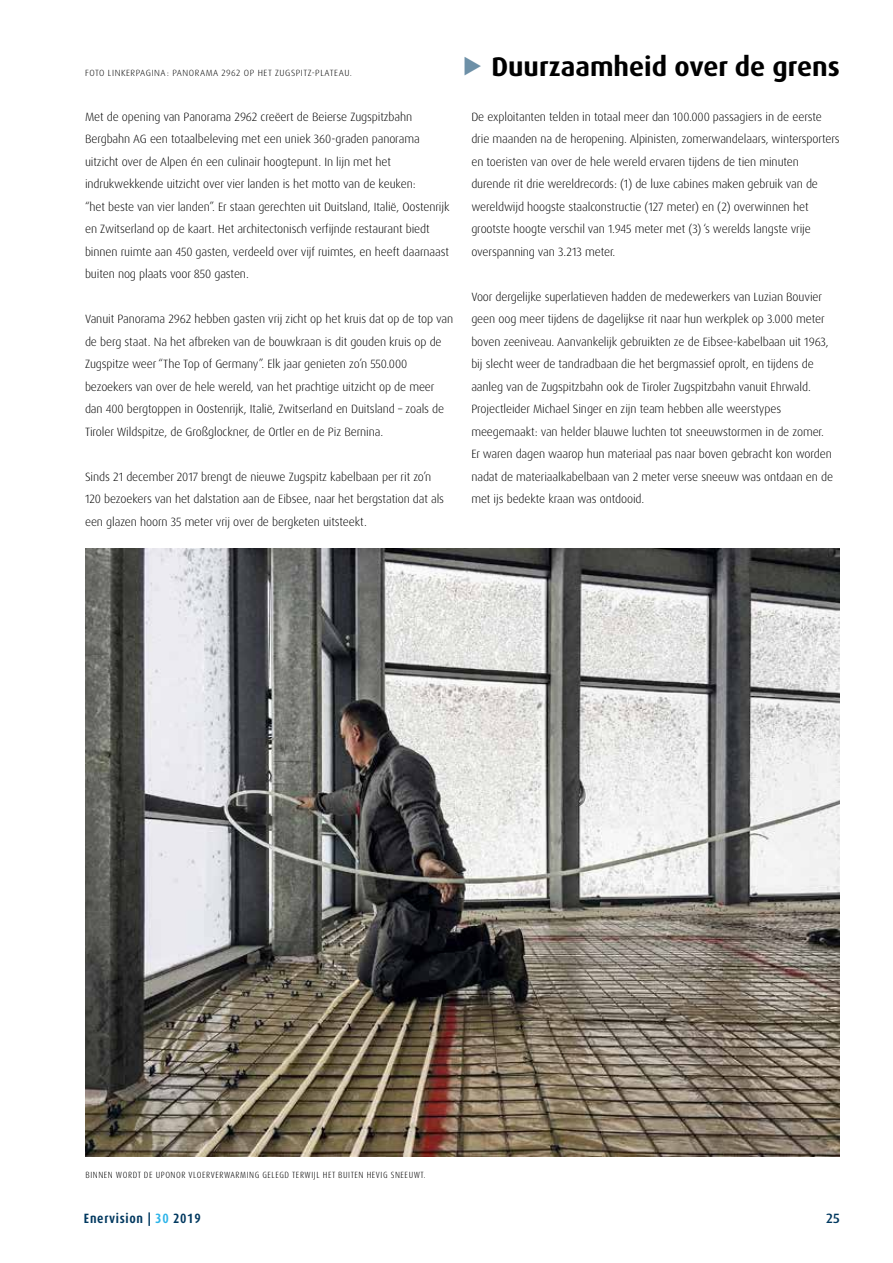
<style>
.page{position:relative;width:893px;height:1263px;background:#fff}
.page>*{position:absolute;margin:0;border:0;box-sizing:border-box;transform-origin:0 0}
.t1{font:700 27px "Dax Pro";color:#000}
.t2{font:700 condensed 13.5px "Dax Pro";letter-spacing:.05em;color:#00385f}
.t3{font:500 13.5px "Dax Pro";color:#00385f}
.t4{font:300 12px/22.5px "Dax Pro";letter-spacing:-.01em;color:#000}
.t5{font:300 condensed 9px "Dax Pro";letter-spacing:.06em;color:#000}
.t6{font:300 9px "Dax Pro";letter-spacing:.06em;color:#000}
.s1{color:#6d90a7}
.s2{color:#2cb4e9}
</style>
<div class="page">
<img style="left:85px;top:548px;width:755px;height:609px">
<p class="t6" style="left:85px;top:67px;width:268px">FOTO LINKERPAGINA: PANORAMA 2962 OP HET ZUGSPITZ-PLATEAU.</p>
<p class="t4" style="left:85px;top:105px;width:366px">Met de opening van Panorama 2962 creëert de Beierse Zugspitzbahn Bergbahn AG een totaalbeleving met een uniek 360-graden panorama uitzicht over de Alpen én een culinair hoogtepunt. In lijn met het indrukwekkende uitzicht over vier landen is het motto van de keuken:<br>“het beste van vier landen”. Er staan gerechten uit Duitsland, Italië, Oostenrijk en Zwitserland op de kaart. Het architectonisch verfijnde restaurant biedt binnen ruimte aan 450 gasten, verdeeld over vijf ruimtes, en heeft daarnaast buiten nog plaats voor 850 gasten.</p>
<p class="t4" style="left:85px;top:308px;width:370px">Vanuit Panorama 2962 hebben gasten vrij zicht op het kruis dat op de top van de berg staat. Na het afbreken van de bouwkraan is dit gouden kruis op de Zugspitze weer “The Top of Germany”. Elk jaar genieten zo’n 550.000 bezoekers van over de hele wereld, van het prachtige uitzicht op de meer dan 400 bergtoppen in Oostenrijk, Italië, Zwitserland en Duitsland – zoals de Tiroler Wildspitze, de Großglockner, de Ortler en de Piz Bernina.</p>
<p class="t4" style="left:85px;top:465px;width:361px">Sinds 21 december 2017 brengt de nieuwe Zugspitz kabelbaan per rit zo’n<br>120 bezoekers van het dalstation aan de Eibsee, naar het bergstation dat als een glazen hoorn 35 meter vrij over de bergketen uitsteekt.</p>
<h1 class="t1" style="left:463px;top:49px;width:379px"><span class="s1">◆</span> Duurzaamheid over de grens</h1>
<p class="t4" style="left:471px;top:105px;width:370px">De exploitanten telden in totaal meer dan 100.000 passagiers in de eerste drie maanden na de heropening. Alpinisten, zomerwandelaars, wintersporters en toeristen van over de hele wereld ervaren tijdens de tien minuten durende rit drie wereldrecords: (1) de luxe cabines maken gebruik van de wereldwijd hoogste staalconstructie (127 meter) en (2) overwinnen het grootste hoogte verschil van 1.945 meter met (3) ‘s werelds langste vrije overspanning van 3.213 meter.</p>
<p class="t4" style="left:471px;top:285px;width:363px">Voor dergelijke superlatieven hadden de medewerkers van Luzian Bouvier geen oog meer tijdens de dagelijkse rit naar hun werkplek op 3.000 meter boven zeeniveau. Aanvankelijk gebruikten ze de Eibsee-kabelbaan uit 1963, bij slecht weer de tandradbaan die het bergmassief oprolt, en tijdens de aanleg van de Zugspitzbahn ook de Tiroler Zugspitzbahn vanuit Ehrwald.<br>Projectleider Michael Singer en zijn team hebben alle weerstypes meegemaakt: van helder blauwe luchten tot sneeuwstormen in de zomer.<br>Er waren dagen waarop hun materiaal pas naar boven gebracht kon worden nadat de materiaalkabelbaan van 2 meter verse sneeuw was ontdaan en de met ijs bedekte kraan was ontdooid.</p>
<p class="t5" style="left:86px;top:1169px;width:342px">BINNEN WORDT DE UPONOR VLOERVERWARMING GELEGD TERWIJL HET BUITEN HEVIG SNEEUWT.</p>
<p class="t2" style="left:84px;top:1210px;width:118px">Enervision | <span class="s2">30</span> 2019</p>
<p class="t3" style="left:826px;top:1210px;width:15px">25</p>
</div>
